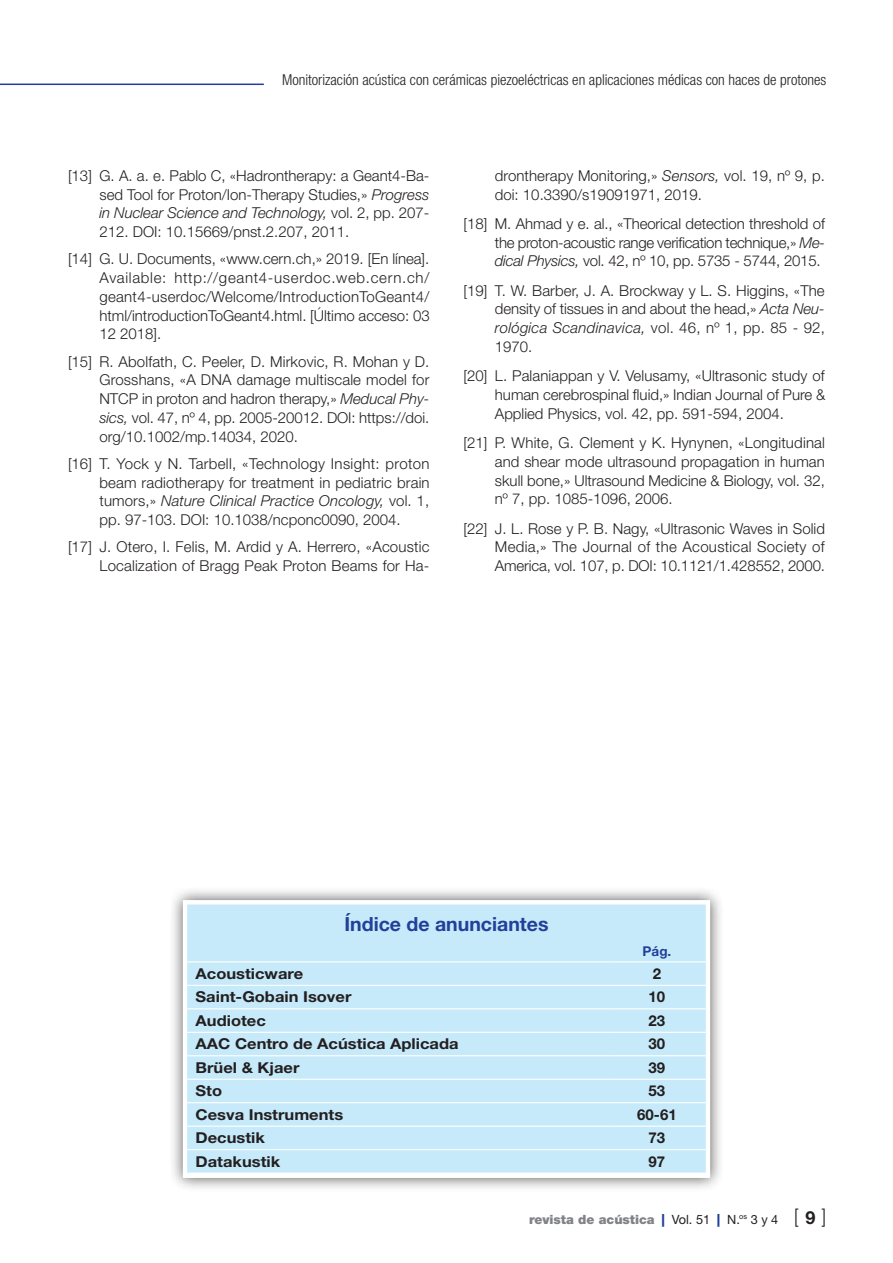
<style>
.page{position:relative;width:893px;height:1263px;background:#fff}
.page>*{position:absolute;margin:0;border:0;box-sizing:border-box;transform-origin:0 0}
.t1{font:700 19.5px "Helvetica Neue LT Std";color:#223f99}
.t2{font:700 18px "Helvetica Neue LT Std";color:#231f20}
.t3{font:300 15px/18.8px "Helvetica Neue LT Std";color:#231f20;text-align:justify}
.t4{font:700 15px "Helvetica Neue LT Std";color:#231f20;scale:1.1 1}
.t5{font:300 condensed 15px "Helvetica Neue LT Std";color:#231f20}
.t6{font:700 15px "Helvetica Neue LT Std";color:#231f20}
.t7{font:700 13.5px "Helvetica Neue LT Std";color:#223f99}
.t8{font:900 12.75px "Helvetica Neue LT Std";color:#808285}
.s1{font-style:italic}
.s2{color:#223f99}
.s3{font-weight:400;color:#231f20}
.s4{font-weight:300;font-size:19.8px;color:#231f20}
</style>
<div class="page">
<hr style="left:0;top:84px;width:264px;height:1px;background:#223f99">
<div style="left:169px;top:886px;width:555px;height:306px;background:#231f20;opacity:.75"></div>
<div style="left:188px;top:905px;width:517px;height:267px;background:#c6eafa"></div>
<hr style="left:187px;top:961px;width:421px;height:1px;background:#fff">
<hr style="left:608px;top:961px;width:98px;height:1px;background:#fff">
<hr style="left:187px;top:985px;width:421px;height:1px;background:#fff">
<hr style="left:608px;top:985px;width:98px;height:1px;background:#fff">
<hr style="left:187px;top:1008px;width:421px;height:1px;background:#fff">
<hr style="left:608px;top:1008px;width:98px;height:1px;background:#fff">
<hr style="left:187px;top:1032px;width:421px;height:1px;background:#fff">
<hr style="left:608px;top:1032px;width:98px;height:1px;background:#fff">
<hr style="left:187px;top:1055px;width:421px;height:1px;background:#fff">
<hr style="left:608px;top:1055px;width:98px;height:1px;background:#fff">
<hr style="left:187px;top:1102px;width:421px;height:1px;background:#fff">
<hr style="left:608px;top:1102px;width:98px;height:1px;background:#fff">
<hr style="left:187px;top:1125px;width:421px;height:2px;background:#fff">
<hr style="left:608px;top:1125px;width:98px;height:2px;background:#fff">
<hr style="left:187px;top:1149px;width:421px;height:1px;background:#fff">
<hr style="left:608px;top:1149px;width:98px;height:1px;background:#fff">
<hr style="left:187px;top:1172px;width:421px;height:2px;background:#fff">
<hr style="left:608px;top:1172px;width:98px;height:2px;background:#fff">
<hr style="left:187px;top:1079px;width:421px;height:1px;background:#fff">
<hr style="left:608px;top:1079px;width:98px;height:1px;background:#fff">
<div style="left:183px;top:900px;width:527px;height:278px;border:4px solid #fff"></div>
<p class="t5" style="left:282px;top:71px;width:546px">Monitorización acústica con cerámicas piezoeléctricas en aplicaciones médicas con haces de protones</p>
<p class="t3" style="left:99px;top:166px;width:332px;text-indent:-31px">[13] G. A. a. e. Pablo C, «Hadrontherapy: a Geant4-Ba&shy;sed Tool for Proton/Ion-Therapy Studies,» <span class="s1">Progress in Nuclear Science and Technology,</span> vol. 2, pp. 207- 212. DOI: 10.15669/pnst.2.207, 2011.</p>
<p class="t3" style="left:99px;top:249px;width:332px;text-indent:-31px">[14] G. U. Documents, «www.cern.ch,» 2019. [En línea].<br>Available: http://geant4-userdoc.web.cern.ch/ geant4-userdoc/Welcome/IntroductionToGeant4/ html/introductionToGeant4.html. [Último acceso: 03<br>12 2018].</p>
<p class="t3" style="left:99px;top:352px;width:332px;text-indent:-31px">[15] R. Abolfath, C. Peeler, D. Mirkovic, R. Mohan y D.<br>Grosshans, «A DNA damage multiscale model for NTCP in proton and hadron therapy,» <span class="s1">Meducal Phy&shy;sics,</span> vol. 47, nº 4, pp. 2005-20012. DOI: https://doi. org/10.1002/mp.14034, 2020.</p>
<p class="t3" style="left:99px;top:454px;width:332px;text-indent:-31px">[16] T. Yock y N. Tarbell, «Technology Insight: proton beam radiotherapy for treatment in pediatric brain tumors,» <span class="s1">Nature Clinical Practice Oncology,</span> vol. 1, pp. 97-103. DOI: 10.1038/ncponc0090, 2004.</p>
<p class="t3" style="left:68px;top:537px;width:363px;text-align:right">[17] J. Otero, I. Felis, M. Ardid y A. Herrero, «Acoustic<br>Localization of Bragg Peak Proton Beams for Ha-</p>
<p class="t3" style="left:495px;top:166px;width:332px">drontherapy Monitoring,» <span class="s1">Sensors,</span> vol. 19, nº 9, p. doi: 10.3390/s19091971, 2019.</p>
<p class="t3" style="left:495px;top:214px;width:332px;text-indent:-31px">[18] M. Ahmad y e. al., «Theorical detection threshold of the proton-acoustic range verification technique,» <span class="s1">Me&shy;dical Physics,</span> vol. 42, nº 10, pp. 5735 - 5744, 2015.</p>
<p class="t3" style="left:495px;top:281px;width:332px;text-indent:-31px">[19] T. W. Barber, J. A. Brockway y L. S. Higgins, «The density of tissues in and about the head,» <span class="s1">Acta Neu&shy;rológica Scandinavica,</span> vol. 46, nº 1, pp. 85 - 92, 1970.</p>
<p class="t3" style="left:495px;top:366px;width:332px;text-indent:-31px">[20] L. Palaniappan y V. Velusamy, «Ultrasonic study of human cerebrospinal fluid,» Indian Journal of Pure &amp; Applied Physics, vol. 42, pp. 591-594, 2004.</p>
<p class="t3" style="left:495px;top:433px;width:332px;text-indent:-31px">[21] P. White, G. Clement y K. Hynynen, «Longitudinal and shear mode ultrasound propagation in human skull bone,» Ultrasound Medicine &amp; Biology, vol. 32, nº 7, pp. 1085-1096, 2006.</p>
<p class="t3" style="left:495px;top:519px;width:332px;text-indent:-31px">[22] J. L. Rose y P. B. Nagy, «Ultrasonic Waves in Solid Media,» The Journal of the Acoustical Society of America, vol. 107, p. DOI: 10.1121/1.428552, 2000.</p>
<h1 class="t1" style="left:344px;top:912px;width:205px">Índice de anunciantes</h1>
<p class="t7" style="left:643px;top:942px;width:30px">Pág.</p>
<p class="t4" style="left:196px;top:964px;width:99px">Acousticware</p>
<p class="t6" style="left:653px;top:964px;width:10px">2</p>
<p class="t4" style="left:196px;top:988px;width:143px">Saint-Gobain Isover</p>
<p class="t6" style="left:649px;top:988px;width:18px">10</p>
<p class="t4" style="left:196px;top:1011px;width:65px">Audiotec</p>
<p class="t6" style="left:649px;top:1011px;width:18px">23</p>
<p class="t4" style="left:196px;top:1035px;width:241px">AAC Centro de Acústica Aplicada</p>
<p class="t6" style="left:649px;top:1035px;width:18px">30</p>
<p class="t4" style="left:196px;top:1058px;width:96px">Brüel &amp; Kjaer</p>
<p class="t6" style="left:649px;top:1058px;width:18px">39</p>
<p class="t4" style="left:196px;top:1082px;width:26px">Sto</p>
<p class="t6" style="left:649px;top:1082px;width:18px">53</p>
<p class="t4" style="left:196px;top:1105px;width:136px">Cesva Instruments</p>
<p class="t6" style="left:637px;top:1105px;width:41px">60-61</p>
<p class="t4" style="left:196px;top:1129px;width:65px">Decustik</p>
<p class="t6" style="left:649px;top:1129px;width:18px">73</p>
<p class="t4" style="left:196px;top:1152px;width:78px">Datakustik</p>
<p class="t6" style="left:649px;top:1152px;width:18px">97</p>
<p class="t8" style="left:529px;top:1212px;width:299px">revista de acústica <span class="s2">|</span> <span class="s3">Vol. 51</span> <span class="s2">|</span> <span class="s3">N.</span><sup>os</sup> <span class="s3">3 y 4</span> <span class="s4">[ ]</span></p>
<p class="t2" style="left:805px;top:1207px;width:12px">9</p>
</div>
